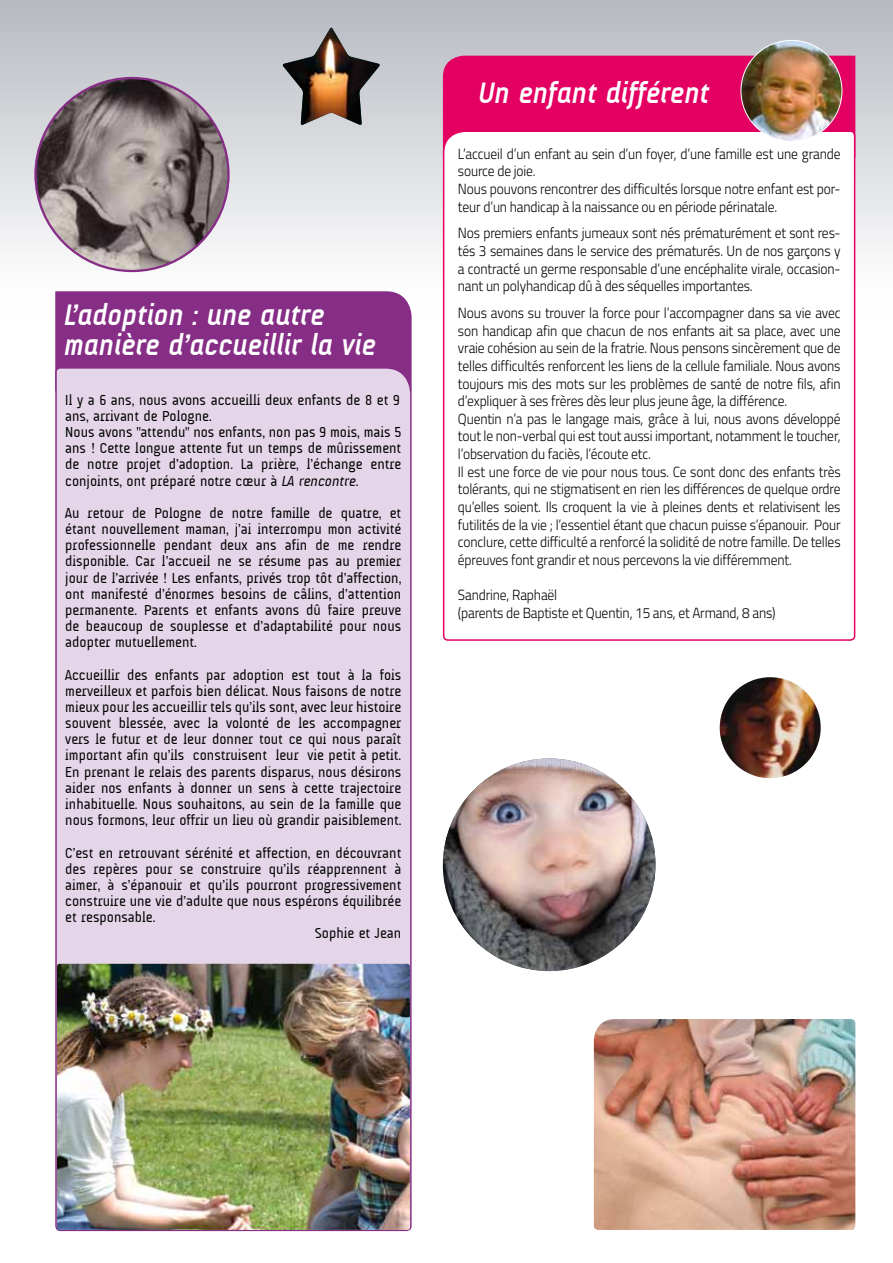
<style>
.page{position:relative;width:893px;height:1263px;background:#fff}
.page>*{position:absolute;margin:0;border:0;box-sizing:border-box;transform-origin:0 0}
.t1{font:italic 700 30px/30px "A Udimat";color:#fff}
.t2{font:14.7px/16.2px "A Udimat";color:#000;text-align:justify}
.t3{font:300 14.7px/17.7px "Titillium Web";letter-spacing:-.01em;color:#000;scale:.92 1}
.s1{font-style:italic}
</style>
<div class="page">
<div style="left:0;top:0;width:893px;height:315px;background:linear-gradient(to bottom,#b6b9c0,#fff)"></div>
<div style="left:443px;top:56px;width:412px;height:74px;background:#e30062"></div>
<img style="left:443px;top:758px;width:212px;height:213px;border-radius:106px">
<svg style="left:442px;top:130px;width:414px;height:511px"></svg>
<div style="left:55px;top:291px;width:357px;height:75px;background:#862e86"></div>
<div style="left:55px;top:366px;width:357px;height:866px;background:#e4d6e8"></div>
<img style="left:741px;top:40px;width:101px;height:101px;border-radius:50px">
<img style="left:57px;top:964px;width:353px;height:266px">
<img style="left:594px;top:1019px;width:261px;height:211px">
<img style="left:36px;top:78px;width:192px;height:193px;border-radius:96px">
<svg style="left:282px;top:26px;width:99px;height:2px"></svg>
<img style="left:282px;top:28px;width:99px;height:98px">
<img style="left:720px;top:677px;width:101px;height:101px;border-radius:50px">
<h1 class="t1" style="left:64px;top:299px;width:313px">L’adoption : une autre manière d’accueillir la vie</h1>
<p class="t2" style="left:65px;top:391px;width:338px;text-align:left">Il y a 6 ans, nous avons accueilli deux enfants de 8 et 9 ans, arrivant de Pologne.<br>Nous avons " attendu " nos enfants, non pas 9 mois, mais 5 ans ! Cette longue attente fut un temps de mûrissement de notre projet d’adoption. La prière, l’échange entre conjoints, ont préparé notre cœur à <span class="s1">LA rencontre</span> .</p>
<p class="t2" style="left:65px;top:505px;width:338px">Au retour de Pologne de notre famille de quatre, et étant nouvellement maman, j’ai interrompu mon activité professionnelle pendant deux ans afin de me rendre disponible. Car l’accueil ne se résume pas au premier jour de l’arrivée ! Les enfants, privés trop tôt d’affection, ont manifesté d’énormes besoins de câlins, d’attention permanente. Parents et enfants avons dû faire preuve de beaucoup de souplesse et d’adaptabilité pour nous adopter mutuellement.</p>
<p class="t2" style="left:65px;top:666px;width:338px">Accueillir des enfants par adoption est tout à la fois merveilleux et parfois bien délicat. Nous faisons de notre mieux pour les accueillir tels qu’ils sont, avec leur histoire souvent blessée, avec la volonté de les accompagner vers le futur et de leur donner tout ce qui nous paraît important afin qu’ils construisent leur vie petit à petit.<br>En prenant le relais des parents disparus, nous désirons aider nos enfants à donner un sens à cette trajectoire inhabituelle. Nous souhaitons, au sein de la famille que nous formons, leur offrir un lieu où grandir paisiblement.</p>
<p class="t2" style="left:65px;top:844px;width:337px">C’est en retrouvant sérénité et affection, en découvrant</p>
<p class="t2" style="left:65px;top:860px;width:338px">des repères pour se construire qu’ils réapprennent à</p>
<p class="t2" style="left:65px;top:877px;width:338px">aimer, à s’épanouir et qu’ils pourront progressivement</p>
<p class="t2" style="left:65px;top:893px;width:337px">construire une vie d’adulte que nous espérons équilibrée</p>
<p class="t2" style="left:65px;top:909px;width:92px">et responsable.</p>
<p class="t2" style="left:315px;top:925px;width:88px">Sophie et Jean</p>
<h1 class="t1" style="left:478px;top:78px;width:232px">Un enfant différent</h1>
<p class="t3" style="left:458px;top:144px;width:417px">L’accueil d’un enfant au sein d’un foyer, d’une famille est une grande source de joie.<br>Nous pouvons rencontrer des difficultés lorsque notre enfant est por&shy;teur d’un handicap à la naissance ou en période périnatale.</p>
<p class="t3" style="left:458px;top:224px;width:417px;text-align:justify">Nos premiers enfants jumeaux sont nés prématurément et sont res&shy;tés 3 semaines dans le service des prématurés. Un de nos garçons y a contracté un germe responsable d’une encéphalite virale, occasion&shy;nant un polyhandicap dû à des séquelles importantes.</p>
<p class="t3" style="left:458px;top:303px;width:418px">Nous avons su trouver la force pour l’accompagner dans sa vie avec son handicap afin que chacun de nos enfants ait sa place, avec une vraie cohésion au sein de la fratrie. Nous pensons sincèrement que de telles difficultés renforcent les liens de la cellule familiale. Nous avons toujours mis des mots sur les problèmes de santé de notre fils, afin d’expliquer à ses frères dès leur plus jeune âge, la différence.<br>Quentin n’a pas le langage mais, grâce à lui, nous avons développé tout le non-verbal qui est tout aussi important, notamment le toucher, l’observation du faciès, l’écoute etc.<br>Il est une force de vie pour nous tous. Ce sont donc des enfants très tolérants, qui ne stigmatisent en rien les différences de quelque ordre qu’elles soient. Ils croquent la vie à pleines dents et relativisent les futilités de la vie ; l’essentiel étant que chacun puisse s’épanouir. Pour conclure, cette difficulté a renforcé la solidité de notre famille. De telles épreuves font grandir et nous percevons la vie différemment.</p>
<p class="t3" style="left:458px;top:585px;width:347px">Sandrine, Raphaël<br>(parents de Baptiste et Quentin, 15 ans, et Armand, 8 ans)</p>
</div>
